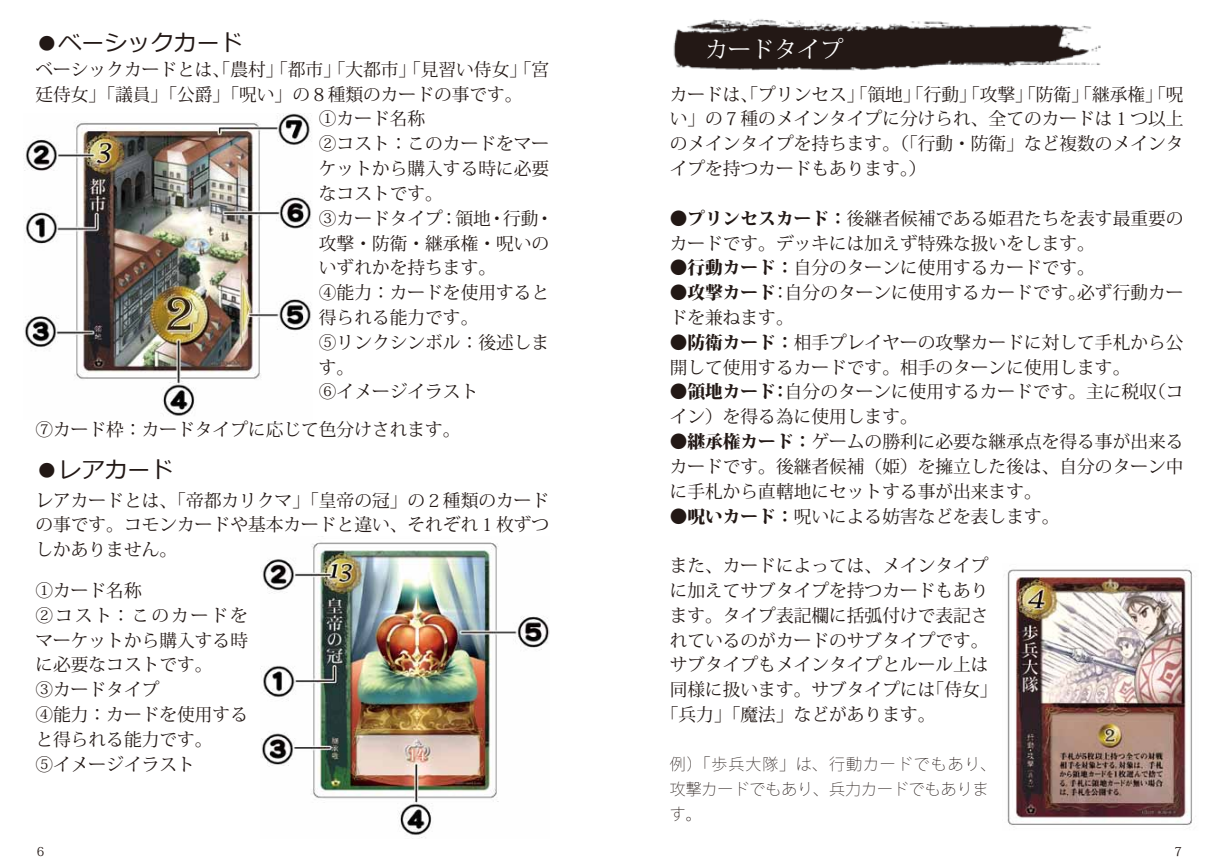
<style>
.page{position:relative;width:1219px;height:865px;background:#fff}
.page>*{position:absolute;margin:0;border:0;box-sizing:border-box;transform-origin:0 0}
.t1{font:23px "Meiryo";color:#221815}
.t2{font:23px "Koz Min Pro";color:#fff}
.t3{font:17.75px/24.8px "Koz Min Pro";color:#221815}
.t4{font:200 16px/24.8px "Koz Go Pro";color:#221815}
.t5{font:12.5px "Koz Min Pro";color:#221815}
.s1{font-weight:800}
</style>
<div class="page">
<img style="left:24px;top:113px;width:288px;height:303px">
<img style="left:261px;top:542px;width:288px;height:296px">
<img style="left:1007px;top:569px;width:186px;height:259px">
<img style="left:673px;top:19px;width:428px;height:52px">
<p class="t1" style="left:35px;top:26px;width:209px">●ベーシックカード</p>
<p class="t3" style="left:35px;top:56px;width:515px">ベーシックカードとは、「農村」「都市」「大都市」「見習い侍女」「宮</p>
<p class="t3" style="left:35px;top:81px;width:489px">廷侍女」「議員」「公爵」「呪い」の８種類のカードの事です。</p>
<p class="t3" style="left:319px;top:106px;width:108px">①カード名称</p>
<p class="t3" style="left:319px;top:131px;width:232px">②コスト：このカードをマー</p>
<p class="t3" style="left:319px;top:156px;width:232px">ケットから購入する時に必要</p>
<p class="t3" style="left:319px;top:180px;width:126px">なコストです。</p>
<p class="t3" style="left:319px;top:205px;width:236px">③カードタイプ：領地・行動・</p>
<p class="t3" style="left:319px;top:230px;width:232px">攻撃・防衛・継承権・呪いの</p>
<p class="t3" style="left:319px;top:255px;width:179px">いずれかを持ちます。</p>
<p class="t3" style="left:319px;top:280px;width:232px">④能力：カードを使用すると</p>
<p class="t3" style="left:319px;top:304px;width:161px">得られる能力です。</p>
<p class="t3" style="left:319px;top:329px;width:232px">⑤リンクシンボル：後述しま</p>
<p class="t3" style="left:319px;top:354px;width:37px">す。</p>
<p class="t3" style="left:319px;top:379px;width:161px">⑥イメージイラスト</p>
<p class="t3" style="left:35px;top:416px;width:427px">⑦カード枠：カードタイプに応じて色分けされます。</p>
<p class="t1" style="left:35px;top:453px;width:140px">●レアカード</p>
<p class="t3" style="left:35px;top:487px;width:515px;text-align:justify">レアカードとは、「帝都カリクマ」「皇帝の冠」の２種類のカードの事です。コモンカードや基本カードと違い、それぞれ１枚ずつしかありません。</p>
<p class="t3" style="left:35px;top:577px;width:214px">①カード名称<br>②コスト：このカードをマーケットから購入する時に必要なコストです。<br>③カードタイプ<br>④能力：カードを使用すると得られる能力です。<br>⑤イメージイラスト</p>
<p class="t2" style="left:705px;top:33px;width:140px">カードタイプ</p>
<p class="t3" style="left:670px;top:81px;width:515px;text-align:justify">カードは、「プリンセス」「領地」「行動」「攻撃」「防衛」「継承権」「呪い」の７種のメインタイプに分けられ、全てのカードは１つ以上のメインタイプを持ちます。（「行動・防衛」など複数のメインタイプを持つカードもあります。）</p>
<p class="t3" style="left:670px;top:205px;width:515px"><span class="s1">●プリンセスカード：</span>後継者候補である姫君たちを表す最重要のカードです。デッキには加えず特殊な扱いをします。</p>
<p class="t3" style="left:670px;top:255px;width:427px"><span class="s1">●行動カード：</span>自分のターンに使用するカードです。</p>
<p class="t3" style="left:670px;top:280px;width:515px"><span class="s1">●攻撃カード</span>：自分のターンに使用するカードです。必ず行動カードを兼ねます。</p>
<p class="t3" style="left:670px;top:329px;width:515px"><span class="s1">●防衛カード：</span>相手プレイヤーの攻撃カードに対して手札から公開して使用するカードです。相手のターンに使用します。</p>
<p class="t3" style="left:670px;top:379px;width:515px"><span class="s1">●領地カード：</span>自分のターンに使用するカードです。主に税収（コイン）を得る為に使用します。</p>
<p class="t3" style="left:670px;top:428px;width:515px;text-align:justify"><span class="s1">●継承権カード：</span>ゲームの勝利に必要な継承点を得る事が出来るカードです。後継者候補（姫）を擁立した後は、自分のターン中に手札から直轄地にセットする事が出来ます。</p>
<p class="t3" style="left:670px;top:503px;width:391px"><span class="s1">●呪いカード：</span>呪いによる妨害などを表します。</p>
<p class="t3" style="left:670px;top:552px;width:320px">また、カードによっては、メインタイプ</p>
<p class="t3" style="left:670px;top:577px;width:320px">に加えてサブタイプを持つカードもあり</p>
<p class="t3" style="left:670px;top:602px;width:320px">ます。タイプ表記欄に括弧付けで表記さ</p>
<p class="t3" style="left:670px;top:627px;width:320px">れているのがカードのサブタイプです。</p>
<p class="t3" style="left:670px;top:652px;width:320px">サブタイプもメインタイプとルール上は</p>
<p class="t3" style="left:670px;top:676px;width:329px">同様に扱います。サブタイプには「侍女」</p>
<p class="t3" style="left:661px;top:701px;width:276px">「兵力」「魔法」などがあります。</p>
<p class="t4" style="left:670px;top:751px;width:328px">例）「歩兵大隊」は、行動カードでもあり、攻撃カードでもあり、兵力カードでもあります。</p>
<p class="t5" style="left:37px;top:843px;width:9px">6</p>
<p class="t5" style="left:1174px;top:843px;width:9px">7</p>
</div>
